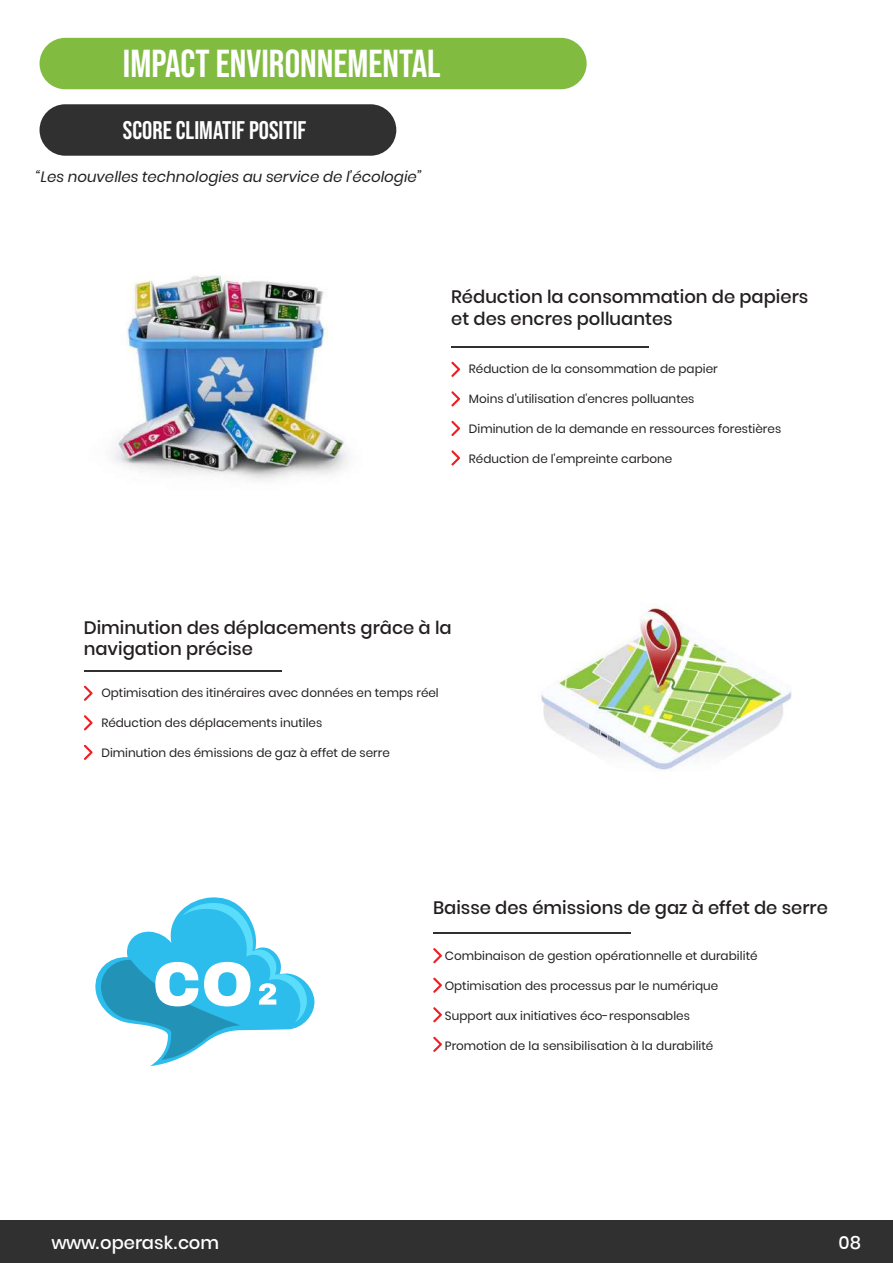
<style>
.page{position:relative;width:893px;height:1263px;background:#fff}
.page>*{position:absolute;margin:0;border:0;box-sizing:border-box;transform-origin:0 0}
.t1{font:700 39px "Bebas Neue Pro";color:#fff}
.t2{font:700 25.5px "Bebas Neue Pro";color:#fff}
.t3{font:500 18px/21.6px "Poppins";color:#231f20}
.t4{font:500 18px "Poppins";letter-spacing:-.005em;color:#fff}
.t5{font:italic 15px "Poppins";color:#231f20}
.t6{font:12px "Poppins";color:#231f20}
</style>
<div class="page">
<div style="left:40px;top:104px;width:356px;height:52px;background:#303030;border-radius:26px"></div>
<div style="left:40px;top:38px;width:547px;height:51px;background:#81bc41;border-radius:26px"></div>
<div style="left:0;top:1220px;width:893px;height:43px;background:#303030"></div>
<hr style="left:451px;top:346px;width:198px;height:1px;background:#303030">
<svg style="left:451px;top:362px;width:9px;height:15px"></svg>
<svg style="left:451px;top:391px;width:9px;height:15px"></svg>
<svg style="left:451px;top:421px;width:9px;height:15px"></svg>
<svg style="left:451px;top:450px;width:9px;height:15px"></svg>
<hr style="left:84px;top:670px;width:198px;height:1px;background:#303030">
<svg style="left:84px;top:686px;width:9px;height:15px"></svg>
<svg style="left:84px;top:715px;width:9px;height:15px"></svg>
<svg style="left:84px;top:745px;width:9px;height:15px"></svg>
<hr style="left:433px;top:932px;width:198px;height:2px;background:#303030">
<svg style="left:433px;top:948px;width:9px;height:15px"></svg>
<svg style="left:433px;top:977px;width:9px;height:16px"></svg>
<svg style="left:433px;top:1007px;width:9px;height:15px"></svg>
<svg style="left:433px;top:1037px;width:9px;height:15px"></svg>
<img style="left:114px;top:275px;width:234px;height:206px">
<img style="left:541px;top:606px;width:251px;height:165px">
<svg style="left:95px;top:897px;width:220px;height:169px"></svg>
<h1 class="t1" style="left:123px;top:42px;width:319px">IMPACT ENVIRONNEMENTAL</h1>
<h2 class="t2" style="left:123px;top:116px;width:185px">SCORE CLIMATIF POSITIF</h2>
<p class="t5" style="left:36px;top:168px;width:387px">“Les nouvelles technologies au service de l’écologie”</p>
<h3 class="t3" style="left:451px;top:286px;width:359px">Réduction la consommation de papiers et des encres polluantes</h3>
<p class="t6" style="left:469px;top:362px;width:250px">Réduction de la consommation de papier</p>
<p class="t6" style="left:469px;top:392px;width:227px">Moins d'utilisation d'encres polluantes</p>
<p class="t6" style="left:469px;top:422px;width:314px">Diminution de la demande en ressources forestières</p>
<p class="t6" style="left:469px;top:452px;width:205px">Réduction de l'empreinte carbone</p>
<h3 class="t3" style="left:84px;top:617px;width:369px">Diminution des déplacements grâce à la navigation précise</h3>
<p class="t6" style="left:101px;top:686px;width:339px">Optimisation des itinéraires avec données en temps réel</p>
<p class="t6" style="left:101px;top:716px;width:222px">Réduction des déplacements inutiles</p>
<p class="t6" style="left:101px;top:746px;width:290px">Diminution des émissions de gaz à effet de serre</p>
<h3 class="t3" style="left:433px;top:897px;width:396px">Baisse des émissions de gaz à effet de serre</h3>
<p class="t6" style="left:445px;top:948px;width:314px">Combinaison de gestion opérationnelle et durabilité</p>
<p class="t6" style="left:445px;top:978px;width:275px">Optimisation des processus par le numérique</p>
<p class="t6" style="left:445px;top:1008px;width:247px">Support aux initiatives éco-responsables</p>
<p class="t6" style="left:445px;top:1038px;width:270px">Promotion de la sensibilisation à la durabilité</p>
<h3 class="t4" style="left:51px;top:1232px;width:169px">www.operask.com</h3>
<h3 class="t4" style="left:838px;top:1232px;width:24px">08</h3>
</div>
